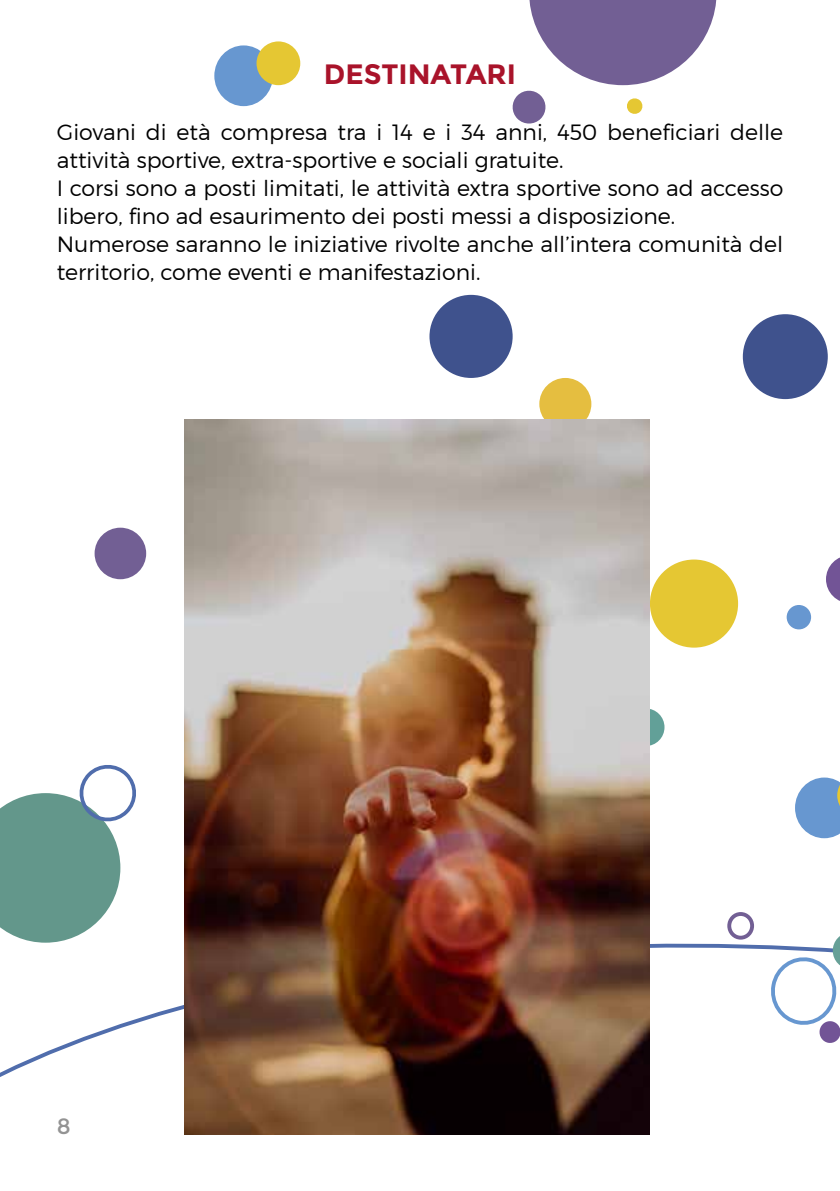
<style>
.page{position:relative;width:840px;height:1191px;background:#fff}
.page>*{position:absolute;margin:0;border:0;box-sizing:border-box;transform-origin:0 0}
.t1{font:700 28px "Montserrat";color:#a9132a}
.t2{font:300 22px/28px "Montserrat";color:#000}
.t3{font:22px "Montserrat";color:#939393}
</style>
<div class="page">
<svg style="left:0;top:906px;width:769px;height:229px"></svg>
<svg style="left:769px;top:937px;width:70px;height:106px"></svg>
<svg style="left:826px;top:558px;width:13px;height:43px"></svg>
<div style="left:727px;top:912px;width:26px;height:27px;border:4px solid #725f94;border-radius:50%"></div>
<div style="left:94px;top:527px;width:52px;height:52px;background:#725f94;border-radius:50%"></div>
<div style="left:786px;top:605px;width:24px;height:24px;background:#6797d0;border-radius:50%"></div>
<div style="left:649px;top:559px;width:88px;height:88px;background:#e5c733;border-radius:50%"></div>
<svg style="left:0;top:765px;width:142px;height:177px"></svg>
<div style="left:626px;top:708px;width:38px;height:38px;background:#62a098;border-radius:50%"></div>
<div style="left:429px;top:295px;width:83px;height:83px;background:#3f528d;border-radius:50%"></div>
<div style="left:214px;top:45px;width:59px;height:61px;background:#6797d0;border-radius:50%"></div>
<svg style="left:795px;top:777px;width:44px;height:61px;background:#80a8d6"></svg>
<div style="left:256px;top:41px;width:44px;height:44px;background:#e5c733;border-radius:50%"></div>
<svg style="left:512px;top:0;width:204px;height:124px"></svg>
<div style="left:539px;top:378px;width:52px;height:52px;background:#e5be40;border-radius:50%"></div>
<div style="left:742px;top:314px;width:85px;height:85px;background:#3f528d;border-radius:50%"></div>
<img style="left:185px;top:420px;width:464px;height:714px">
<p class="t1" style="left:324px;top:57px;width:194px">DESTINATARI</p>
<p class="t2" style="left:57px;top:118px;width:727px">Giovani di età compresa tra i 14 e i 34 anni, 450 beneficiari delle attività sportive, extra-sportive e sociali gratuite.<br>I corsi sono a posti limitati, le attività extra sportive sono ad accesso libero, fino ad esaurimento dei posti messi a disposizione.<br>Numerose saranno le iniziative rivolte anche all’intera comunità del territorio, come eventi e manifestazioni.</p>
<p class="t3" style="left:57px;top:1113px;width:15px">8</p>
</div>
